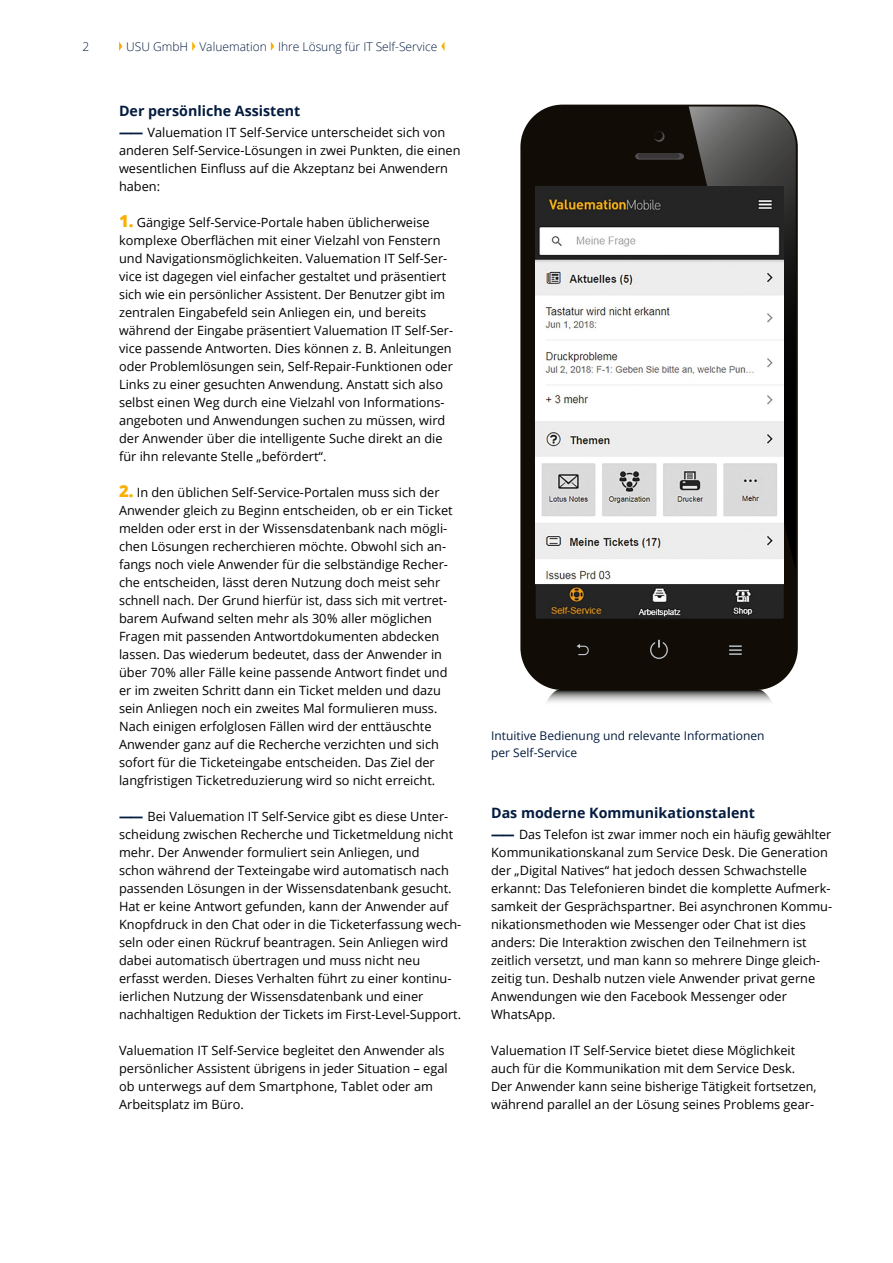
<style>
.page{position:relative;width:893px;height:1263px;background:#fff}
.page>*{position:absolute;margin:0;border:0;box-sizing:border-box;transform-origin:0 0}
.t1{font:700 14.25px "Open Sans";color:#041c40}
.Fließtext{font:12.75px/18px "Open Sans";color:#000}
.Bildunterschrift{font:12px/16.5px "Open Sans";color:#041c40}
.t2{font:300 12px "Open Sans";color:#041c40}
.s1{font-weight:800;color:#041c40}
.s2{font-weight:800;font-size:16.5px;color:#f9b000}
</style>
<div class="page">
<div style="left:520px;top:105px;width:278px;height:585px;background:#110c05;border-radius:42px"></div>
<svg style="left:654px;top:131px;width:11px;height:11px"></svg>
<svg style="left:654px;top:131px;width:9px;height:9px"></svg>
<svg style="left:689px;top:107px;width:107px;height:464px"></svg>
<svg style="left:635px;top:153px;width:49px;height:7px"></svg>
<svg style="left:650px;top:640px;width:18px;height:19px"></svg>
<svg style="left:576px;top:644px;width:13px;height:11px"></svg>
<svg style="left:729px;top:645px;width:13px;height:10px"></svg>
<svg style="left:547px;top:690px;width:225px;height:12px;background:#a4a4a3"></svg>
<img style="left:535px;top:186px;width:248px;height:433px">
<svg style="left:119px;top:42px;width:3px;height:9px"></svg>
<svg style="left:192px;top:42px;width:4px;height:9px"></svg>
<svg style="left:271px;top:42px;width:3px;height:9px"></svg>
<svg style="left:441px;top:42px;width:3px;height:8px"></svg>
<p class="t2" style="left:82px;top:38px;width:8px">2</p>
<p class="t2" style="left:126px;top:38px;width:313px">USU GmbH Valuemation Ihre Lösung für IT Self-Service</p>
<h2 class="t1" style="left:119px;top:101px;width:183px">Der persönliche Assistent</h2>
<p class="Fließtext" style="left:119px;top:123px;width:343px"><span class="s1">――—</span>Valuemation IT Self-Service unterscheidet sich von anderen Self-Service-Lösungen in zwei Punkten, die einen wesentlichen Einfluss auf die Akzeptanz bei Anwendern haben:</p>
<p class="Fließtext" style="left:119px;top:213px;width:335px"><span class="s2">1.</span> Gängige Self-Service-Portale haben üblicherweise komplexe Oberflächen mit einer Vielzahl von Fenstern und Navigationsmöglichkeiten. Valuemation IT Self-Ser&shy;vice ist dagegen viel einfacher gestaltet und präsentiert sich wie ein persönlicher Assistent. Der Benutzer gibt im zentralen Eingabefeld sein Anliegen ein, und bereits während der Eingabe präsentiert Valuemation IT Self-Ser&shy;vice passende Antworten. Dies können z. B. Anleitungen oder Problemlösungen sein, Self-Repair-Funktionen oder Links zu einer gesuchten Anwendung. Anstatt sich also selbst einen Weg durch eine Vielzahl von Informations&shy;angeboten und Anwendungen suchen zu müssen, wird der Anwender über die intelligente Suche direkt an die für ihn relevante Stelle „befördert“.</p>
<p class="Fließtext" style="left:119px;top:483px;width:335px"><span class="s2">2.</span> In den üblichen Self-Service-Portalen muss sich der Anwender gleich zu Beginn entscheiden, ob er ein Ticket melden oder erst in der Wissensdatenbank nach mögli&shy;chen Lösungen recherchieren möchte. Obwohl sich an&shy;fangs noch viele Anwender für die selbständige Recher&shy;che entscheiden, lässt deren Nutzung doch meist sehr schnell nach. Der Grund hierfür ist, dass sich mit vertret&shy;barem Aufwand selten mehr als 30% aller möglichen Fragen mit passenden Antwortdokumenten abdecken lassen. Das wiederum bedeutet, dass der Anwender in über 70% aller Fälle keine passende Antwort findet und er im zweiten Schritt dann ein Ticket melden und dazu sein Anliegen noch ein zweites Mal formulieren muss.<br>Nach einigen erfolglosen Fällen wird der enttäuschte Anwender ganz auf die Recherche verzichten und sich sofort für die Ticketeingabe entscheiden. Das Ziel der langfristigen Ticketreduzierung wird so nicht erreicht.</p>
<p class="Fließtext" style="left:119px;top:807px;width:344px"><span class="s1">――—</span>Bei Valuemation IT Self-Service gibt es diese Unter&shy;scheidung zwischen Recherche und Ticketmeldung nicht mehr. Der Anwender formuliert sein Anliegen, und<br>schon während der Texteingabe wird automatisch nach passenden Lösungen in der Wissensdatenbank gesucht.<br>Hat er keine Antwort gefunden, kann der Anwender auf Knopfdruck in den Chat oder in die Ticketerfassung wech&shy;seln oder einen Rückruf beantragen. Sein Anliegen wird dabei automatisch übertragen und muss nicht neu erfasst werden. Dieses Verhalten führt zu einer kontinu&shy;ierlichen Nutzung der Wissensdatenbank und einer nachhaltigen Reduktion der Tickets im First-Level-Support.</p>
<p class="Fließtext" style="left:119px;top:1041px;width:330px">Valuemation IT Self-Service begleitet den Anwender als persönlicher Assistent übrigens in jeder Situation – egal ob unterwegs auf dem Smartphone, Tablet oder am Arbeitsplatz im Büro.</p>
<p class="Bildunterschrift" style="left:491px;top:727px;width:275px">Intuitive Bedienung und relevante Informationen per Self-Service</p>
<h2 class="t1" style="left:491px;top:803px;width:265px">Das moderne Kommunikationstalent</h2>
<p class="Fließtext" style="left:491px;top:825px;width:342px"><span class="s1">――—</span>Das Telefon ist zwar immer noch ein häufig gewählter Kommunikationskanal zum Service Desk. Die Generation der „Digital Natives“ hat jedoch dessen Schwachstelle erkannt: Das Telefonieren bindet die komplette Aufmerk&shy;samkeit der Gesprächspartner. Bei asynchronen Kommu&shy;nikationsmethoden wie Messenger oder Chat ist dies anders: Die Interaktion zwischen den Teilnehmern ist zeitlich versetzt, und man kann so mehrere Dinge gleich&shy;zeitig tun. Deshalb nutzen viele Anwender privat gerne Anwendungen wie den Facebook Messenger oder WhatsApp.</p>
<p class="Fließtext" style="left:491px;top:1041px;width:327px">Valuemation IT Self-Service bietet diese Möglichkeit auch für die Kommunikation mit dem Service Desk.<br>Der Anwender kann seine bisherige Tätigkeit fortsetzen, während parallel an der Lösung seines Problems gear-</p>
</div>
